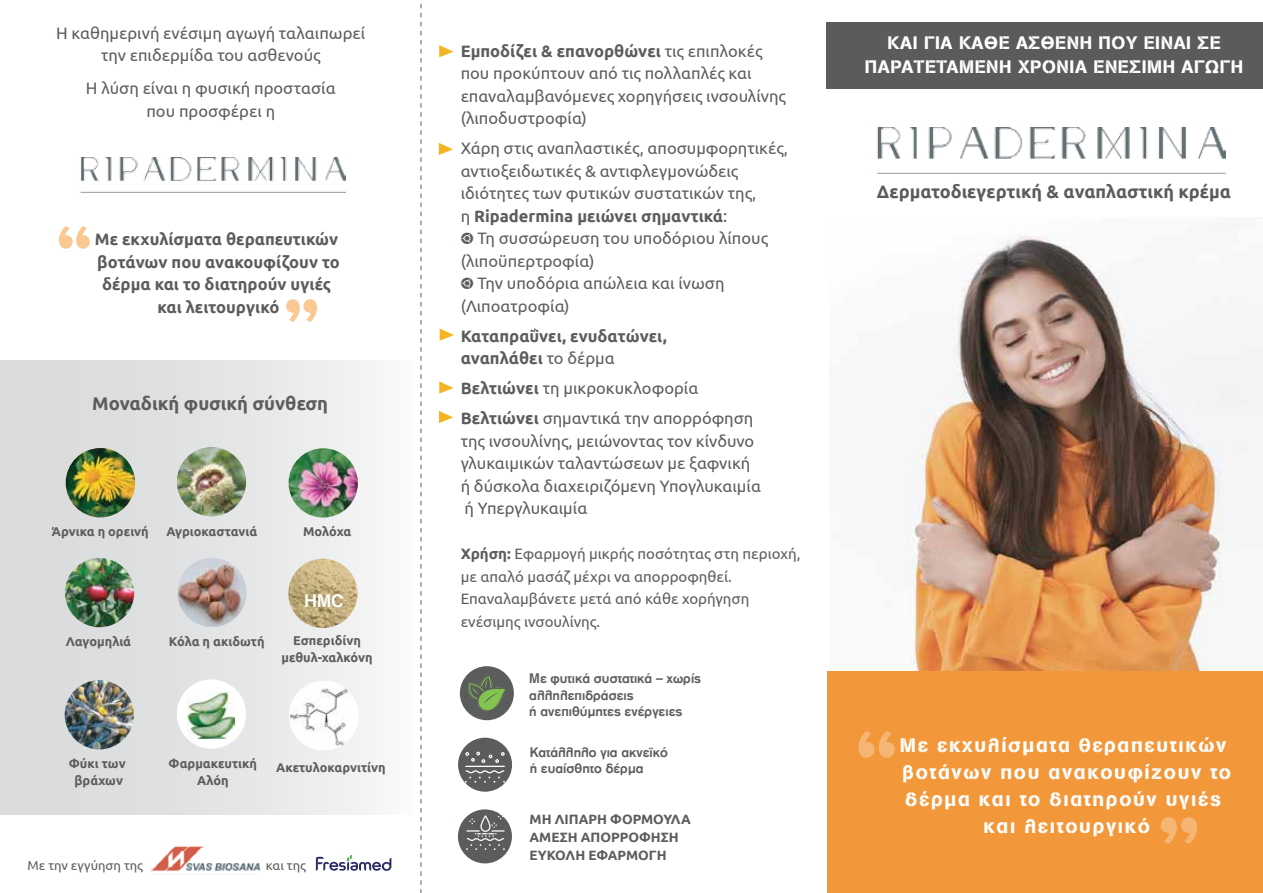
<style>
.page{position:relative;width:1263px;height:893px;background:#fff}
.page>*{position:absolute;margin:0;border:0;box-sizing:border-box;transform-origin:0 0}
.t1{font:125.4px "PF Highway Gothic";color:#fff}
.t2{font:106.5px "PF Highway Gothic";color:#f9c893}
.t3{font:21px/28.5px "PF Akzidenz Stencil";letter-spacing:.085em;color:#fff;text-align:center}
.t4{font:19.5px/27px "PF Akzidenz Stencil";letter-spacing:.085em;color:#fff;text-align:center}
.t5{font:700 18.45px "Ubuntu";color:#5b5c5c}
.t6{font:18px/24px "PF Akzidenz Stencil";letter-spacing:.035em;color:#fff;text-align:center}
.t7{font:700 18px "Ubuntu";color:#5a5c5c}
.t8{font:700 17.55px "PF Akzidenz";color:#fff}
.t9{font:16.5px/22.5px "Ubuntu";color:#5b5c5c}
.t10{font:700 16.5px/22.5px "Ubuntu";color:#5b5c5c;text-align:center}
.t11{font:15px/22.5px "Ubuntu";color:#5b5c5c}
.t12{font:700 13.5px/16.5px "PF Akzidenz";color:#5b5c5c}
.t13{font:700 13.5px/18px "Ubuntu";color:#5b5c5c}
.t14{font:12.9px "Ubuntu";color:#5b5c5c}
.t15{font:700 12.75px/17px "Ubuntu";color:#5b5c5c;text-align:center}
.s1{font-weight:700}
.s2{font-weight:400}
</style>
<div class="page">
<img style="left:830px;top:236px;width:433px;height:436px">
<div style="left:828px;top:672px;width:435px;height:221px;background:#f2983b"></div>
<div style="left:458px;top:809px;width:54px;height:54px;background:#5b5c5c;border-radius:50%"></div>
<div style="left:460px;top:666px;width:54px;height:54px;background:#5b5c5c;border-radius:50%"></div>
<div style="left:458px;top:738px;width:54px;height:54px;background:#5b5c5c;border-radius:50%"></div>
<img style="left:877px;top:128px;width:349px;height:46px">
<img style="left:79px;top:157px;width:266px;height:36px">
<svg style="left:439px;top:45px;width:15px;height:12px"></svg>
<svg style="left:439px;top:143px;width:14px;height:12px"></svg>
<svg style="left:440px;top:328px;width:14px;height:13px"></svg>
<svg style="left:439px;top:381px;width:15px;height:13px"></svg>
<svg style="left:439px;top:411px;width:14px;height:12px"></svg>
<svg style="left:468px;top:676px;width:37px;height:35px"></svg>
<hr style="left:465px;top:766px;width:40px;height:1px;background:#fff">
<svg style="left:465px;top:770px;width:40px;height:13px"></svg>
<svg style="left:465px;top:752px;width:40px;height:11px"></svg>
<svg style="left:466px;top:814px;width:39px;height:36px"></svg>
<div style="left:826px;top:22px;width:437px;height:67px;background:#5a5c5c"></div>
<div style="left:0;top:360px;width:421px;height:455px;background:linear-gradient(to right,#d4d6d7,#f6f7f7)"></div>
<div style="left:177px;top:679px;width:69px;height:70px;background:#fff;border-radius:50%"></div>
<img style="left:188px;top:692px;width:46px;height:47px">
<img style="left:66px;top:448px;width:69px;height:69px;border-radius:35px">
<img style="left:177px;top:447px;width:69px;height:69px;border-radius:35px">
<img style="left:289px;top:448px;width:69px;height:70px;border-radius:35px">
<img style="left:65px;top:680px;width:69px;height:69px;border-radius:35px">
<div style="left:290px;top:681px;width:69px;height:69px;background:#fff;border-radius:50%"></div>
<img style="left:289px;top:681px;width:62px;height:70px">
<img style="left:177px;top:558px;width:70px;height:69px">
<img style="left:65px;top:558px;width:69px;height:69px;border-radius:35px">
<img style="left:288px;top:559px;width:70px;height:69px;border-radius:35px">
<img style="left:150px;top:845px;width:110px;height:27px">
<svg style="left:316px;top:855px;width:75px;height:16px"></svg>
<svg style="left:420px;top:4px;width:2px;height:889px"></svg>
<p class="t9" style="left:56px;top:21px;width:311px;text-align:center">Η καθημερινή ενέσιμη αγωγή ταλαιπωρεί την επιδερμίδα του ασθενούς</p>
<p class="t9" style="left:86px;top:77px;width:251px;text-align:center">Η λύση είναι η φυσική προστασία που προσφέρει η</p>
<h2 class="t2" style="left:52px;top:203px;width:46px">“</h2>
<p class="t10" style="left:95px;top:228px;width:246px">Με εκχυλίσματα θεραπευτικών βοτάνων που ανακουφίζουν το δέρμα και το διατηρούν υγιές και λειτουργικό</p>
<h2 class="t2" style="left:324px;top:345px;width:46px;rotate:-180deg">“</h2>
<p class="t5" style="left:92px;top:392px;width:237px">Μοναδική φυσική σύνθεση</p>
<p class="t15" style="left:52px;top:522px;width:98px">Άρνικα η ορεινή</p>
<p class="t15" style="left:166px;top:522px;width:92px">Αγριοκαστανιά</p>
<p class="t15" style="left:303px;top:522px;width:50px">Μολόχα</p>
<p class="t8" style="left:305px;top:591px;width:40px">ΗMC</p>
<p class="t15" style="left:66px;top:633px;width:67px">Λαγομηλιά</p>
<p class="t15" style="left:169px;top:633px;width:97px">Κόλα η ακιδωτή</p>
<p class="t15" style="left:282px;top:632px;width:93px">Εσπεριδίνη μεθυλ-χαλκόνη</p>
<p class="t15" style="left:69px;top:754px;width:58px">Φύκι των βράχων</p>
<p class="t15" style="left:169px;top:754px;width:90px">Φαρμακευτική<br>Αλόη</p>
<p class="t15" style="left:276px;top:758px;width:111px">Ακετυλοκαρνιτίνη</p>
<p class="t14" style="left:28px;top:857px;width:117px">Με την εγγύηση της</p>
<p class="t14" style="left:266px;top:857px;width:42px">και της</p>
<p class="t9" style="left:461px;top:39px;width:327px"><span class="s1">Εμποδίζει &amp; επανορθώνει</span> τις επιπλοκές που προκύπτουν από τις πολλαπλές και επαναλαμβανόμενες χορηγήσεις ινσουλίνης (λιποδυστροφία)</p>
<p class="t9" style="left:461px;top:137px;width:329px">Χάρη στις αναπλαστικές, αποσυμφορητικές, αντιοξειδωτικές &amp; αντιφλεγμονώδεις ιδιότητες των φυτικών συστατικών της,<br>η <span class="s1">Ripadermina μειώνει σημαντικά</span>:</p>
<p class="t9" style="left:477px;top:227px;width:292px">Τη συσσώρευση του υποδόριου λίπους</p>
<p class="t9" style="left:461px;top:249px;width:135px">(λιποϋπερτροφία)</p>
<p class="t9" style="left:477px;top:272px;width:249px">Την υποδόρια απώλεια και ίνωση</p>
<p class="t9" style="left:461px;top:294px;width:110px">(Λιποατροφία)</p>
<p class="t10" style="left:461px;top:324px;width:208px;text-align:left">Καταπραΰνει, ενυδατώνει, αναπλάθει <span class="s2">το δέρμα</span></p>
<p class="t9" style="left:461px;top:373px;width:294px;line-height:30px"><span class="s1">Βελτιώνει</span> τη μικροκυκλοφορία<br><span class="s1">Βελτιώνει</span> σημαντικά την απορρόφηση</p>
<p class="t9" style="left:461px;top:429px;width:302px">της ινσουλίνης, μειώνοντας τον κίνδυνο γλυκαιμικών ταλαντώσεων με ξαφνική ή δύσκολα διαχειριζόμενη Υπογλυκαιμία ή Υπεργλυκαιμία</p>
<p class="t11" style="left:461px;top:542px;width:341px"><span class="s1">Χρήση:</span> Εφαρμογή μικρής ποσότητας στη περιοχή, με απαλό μασάζ μέχρι να απορροφηθεί.<br>Επαναλαμβάνετε μετά από κάθε χορήγηση ενέσιμης ινσουλίνης.</p>
<p class="t12" style="left:529px;top:670px;width:173px">Με φυτικά συστατικά – χωρίς αλληλεπιδράσεις<br>ή ανεπιθύµητες ενέργειες</p>
<p class="t12" style="left:530px;top:744px;width:140px">Κατάλληλο για ακνεϊκό ή ευαίσθητο δέρµα</p>
<p class="t13" style="left:530px;top:810px;width:163px">ΜΗ ΛΙΠΑΡΗ ΦΟΡΜΟΥΛΑ<br>ΑΜΕΣΗ ΑΠΟΡΡΟΦΗΣΗ<br>ΕΥΚΟΛΗ ΕΦΑΡΜΟΓΗ</p>
<p class="t3" style="left:878px;top:22px;width:329px">Για µια Υγιή Επιδερµίδα<br>µετά από έγχυση ινσουλίνης</p>
<p class="t6" style="left:865px;top:30px;width:380px">ΚΑΙ ΓΙΑ ΚΑΘΕ ΑΣΘΕΝΗ ΠΟΥ ΕΙΝΑΙ ΣΕ<br>ΠΑΡΑΤΕΤΑΜΕΝΗ ΧΡΟΝΙΑ ΕΝΕΣΙΜΗ ΑΓΩΓΗ</p>
<p class="t7" style="left:877px;top:181px;width:355px">Δερματοδιεγερτική &amp; αναπλαστική κρέμα</p>
<h1 class="t1" style="left:850px;top:704px;width:54px">“</h1>
<p class="t4" style="left:900px;top:732px;width:333px">Με εκχυλίσµατα θεραπευτικών βοτάνων που ανακουφίζουν το δέρµα και το διατηρούν υγιές και λειτουργικό</p>
<h1 class="t1" style="left:1205px;top:870px;width:54px;rotate:-180deg">“</h1>
</div>
